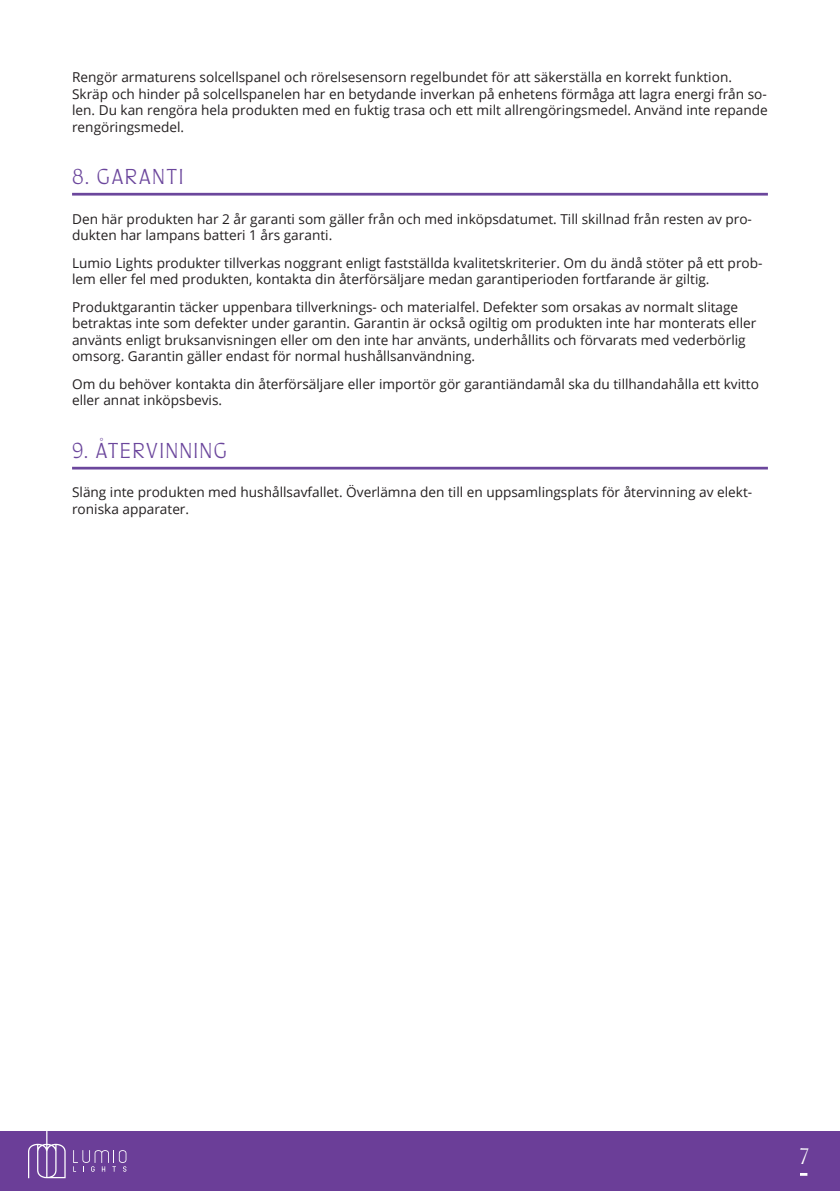
<style>
.page{position:relative;width:840px;height:1191px;background:#fff}
.page>*{position:absolute;margin:0;border:0;box-sizing:border-box;transform-origin:0 0}
.t1{font:800 24px "Quiverleaf CF";color:#fff}
.Otsikko{font:800 23.2px "Quiverleaf CF";letter-spacing:.08em;color:#6b469c}
.Leipäteksti{font:13.6px/16.4px "Open Sans";color:#231f20}
</style>
<div class="page">
<div style="left:0;top:1131px;width:839px;height:60px;background:#6b3e98"></div>
<svg style="left:73px;top:1150px;width:53px;height:22px"></svg>
<svg style="left:28px;top:1131px;width:38px;height:47px"></svg>
<svg style="left:800px;top:1173px;width:7px;height:2px"></svg>
<hr style="left:72px;top:193px;width:695px;height:2px;background:#6b469c">
<hr style="left:72px;top:467px;width:695px;height:2px;background:#6b469c">
<p class="Leipäteksti" style="left:72px;top:69px;width:696px">Rengör armaturens solcellspanel och rörelsesensorn regelbundet för att säkerställa en korrekt funktion.<br>Skräp och hinder på solcellspanelen har en betydande inverkan på enhetens förmåga att lagra energi från so&shy;len. Du kan rengöra hela produkten med en fuktig trasa och ett milt allrengöringsmedel. Använd inte repande rengöringsmedel.</p>
<p class="Otsikko" style="left:72px;top:160px;width:113px">8. GARANTI</p>
<p class="Leipäteksti" style="left:72px;top:210px;width:681px">Den här produkten har 2 år garanti som gäller från och med inköpsdatumet. Till skillnad från resten av pro&shy;dukten har lampans batteri 1 års garanti.</p>
<p class="Leipäteksti" style="left:72px;top:254px;width:691px">Lumio Lights produkter tillverkas noggrant enligt fastställda kvalitetskriterier. Om du ändå stöter på ett prob&shy;lem eller fel med produkten, kontakta din återförsäljare medan garantiperioden fortfarande är giltig.</p>
<p class="Leipäteksti" style="left:72px;top:299px;width:685px">Produktgarantin täcker uppenbara tillverknings- och materialfel. Defekter som orsakas av normalt slitage betraktas inte som defekter under garantin. Garantin är också ogiltig om produkten inte har monterats eller använts enligt bruksanvisningen eller om den inte har använts, underhållits och förvarats med vederbörlig omsorg. Garantin gäller endast för normal hushållsanvändning.</p>
<p class="Leipäteksti" style="left:72px;top:375px;width:688px">Om du behöver kontakta din återförsäljare eller importör gör garantiändamål ska du tillhandahålla ett kvitto eller annat inköpsbevis.</p>
<p class="Otsikko" style="left:72px;top:434px;width:156px">9. ÅTERVINNING</p>
<p class="Leipäteksti" style="left:72px;top:484px;width:681px">Släng inte produkten med hushållsavfallet. Överlämna den till en uppsamlingsplats för återvinning av elekt&shy;roniska apparater.</p>
<h1 class="t1" style="left:799px;top:1138px;width:11px">7</h1>
</div>
